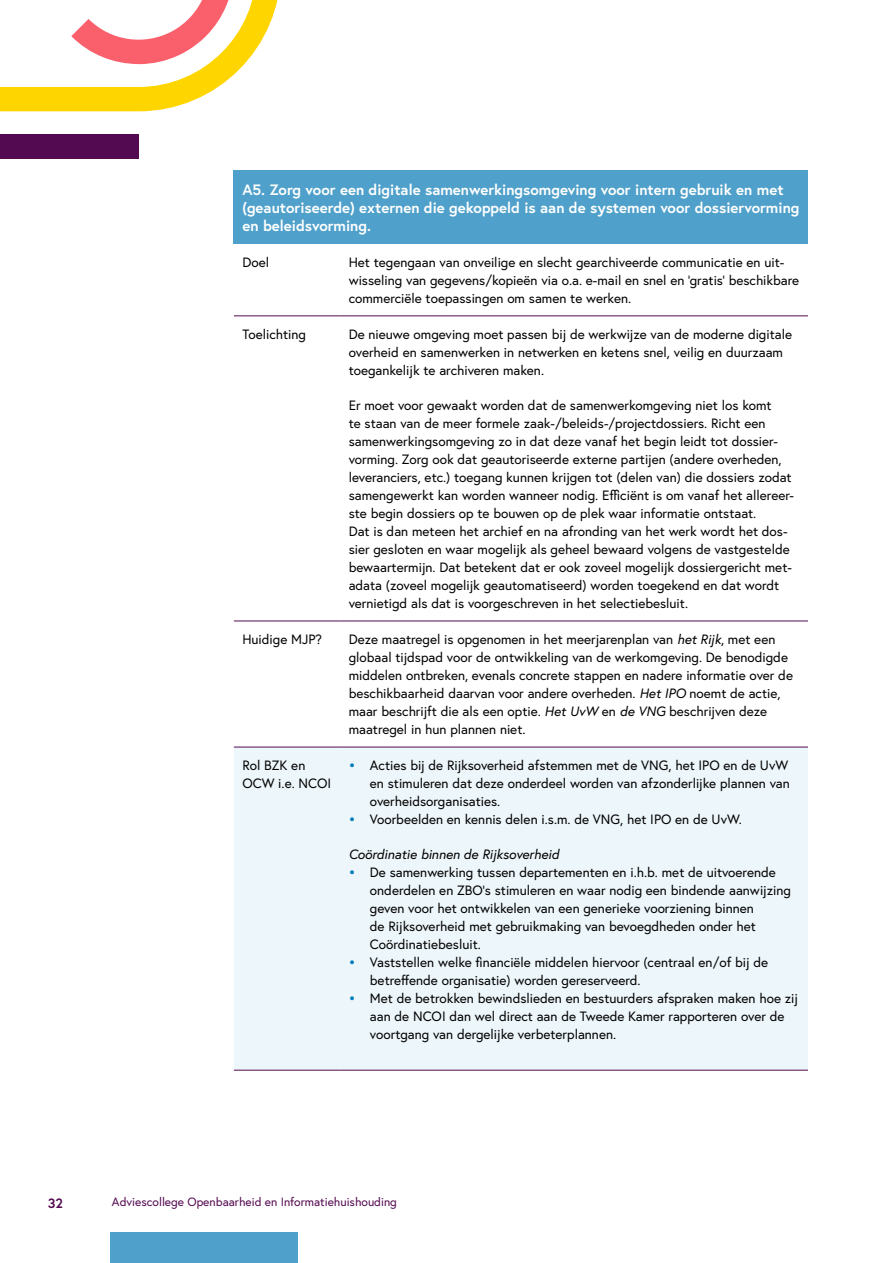
<style>
.page{position:relative;width:893px;height:1263px;background:#fff}
.page>*{position:absolute;margin:0;border:0;box-sizing:border-box;transform-origin:0 0}
.P_-_Tabel_KOP{font:700 15px/18px "Europa";color:#fff}
.P_-_Tabel_plat{font:13.5px/18px "Europa";color:#000}
.P_-_Tabel_plat-2{font:italic 13.5px "Europa";color:#000}
.t1{font:700 13.5px "Europa";color:#540a51}
.t2{font:12px "Europa";color:#540a51}
.s1{font-style:italic}
.s2{font-weight:700;color:#007dbb}
</style>
<div class="page">
<div style="left:0;top:134px;width:139px;height:25px;background:#540a51"></div>
<svg style="left:0;top:0;width:278px;height:111px"></svg>
<div style="left:111px;top:1233px;width:187px;height:30px;background:#4fa0ca"></div>
<div style="left:234px;top:171px;width:574px;height:73px;background:#4fa0ca"></div>
<div style="left:234px;top:748px;width:574px;height:322px;background:#edf6fa"></div>
<hr style="left:234px;top:747px;width:106px;height:1px;background:#540a51">
<hr style="left:340px;top:747px;width:468px;height:1px;background:#540a51">
<hr style="left:234px;top:1070px;width:106px;height:1px;background:#540a51">
<hr style="left:340px;top:1070px;width:468px;height:1px;background:#540a51">
<hr style="left:234px;top:315px;width:106px;height:1px;background:#540a51">
<hr style="left:340px;top:315px;width:468px;height:1px;background:#540a51">
<hr style="left:234px;top:621px;width:106px;height:1px;background:#540a51">
<hr style="left:340px;top:621px;width:468px;height:1px;background:#540a51">
<p class="P_-_Tabel_KOP" style="left:242px;top:180px;width:559px">A5. Zorg voor een digitale samenwerkingsomgeving voor intern gebruik en met (geautoriseerde) externen die gekoppeld is aan de systemen voor dossiervorming en beleidsvorming.</p>
<p class="P_-_Tabel_plat" style="left:242px;top:253px;width:28px">Doel</p>
<p class="P_-_Tabel_plat" style="left:349px;top:253px;width:452px">Het tegengaan van onveilige en slecht gearchiveerde communicatie en uit&shy;wisseling van gegevens/kopieën via o.a. e-mail en snel en ‘gratis’ beschikbare commerciële toepassingen om samen te werken.</p>
<p class="P_-_Tabel_plat" style="left:242px;top:325px;width:65px">Toelichting</p>
<p class="P_-_Tabel_plat" style="left:349px;top:325px;width:445px">De nieuwe omgeving moet passen bij de werkwijze van de moderne digitale overheid en samenwerken in netwerken en ketens snel, veilig en duurzaam toegankelijk te archiveren maken.</p>
<p class="P_-_Tabel_plat" style="left:349px;top:396px;width:447px">Er moet voor gewaakt worden dat de samenwerkomgeving niet los komt<br>te staan van de meer formele zaak-/beleids-/projectdossiers. Richt een samenwerkingsomgeving zo in dat deze vanaf het begin leidt tot dossier&shy;vorming. Zorg ook dat geautoriseerde externe partijen (andere overheden, leveranciers, etc.) toegang kunnen krijgen tot (delen van) die dossiers zodat samengewerkt kan worden wanneer nodig. Efficiënt is om vanaf het allereer&shy;ste begin dossiers op te bouwen op de plek waar informatie ontstaat.<br>Dat is dan meteen het archief en na afronding van het werk wordt het dos&shy;sier gesloten en waar mogelijk als geheel bewaard volgens de vastgestelde bewaartermijn. Dat betekent dat er ook zoveel mogelijk dossiergericht met&shy;adata (zoveel mogelijk geautomatiseerd) worden toegekend en dat wordt vernietigd als dat is voorgeschreven in het selectiebesluit.</p>
<p class="P_-_Tabel_plat" style="left:242px;top:630px;width:81px">Huidige MJP?</p>
<p class="P_-_Tabel_plat" style="left:349px;top:630px;width:446px">Deze maatregel is opgenomen in het meerjarenplan van <span class="s1">het Rijk</span>, met een globaal tijdspad voor de ontwikkeling van de werkomgeving. De benodigde middelen ontbreken, evenals concrete stappen en nadere informatie over de beschikbaarheid daarvan voor andere overheden. <span class="s1">Het IPO</span> noemt de actie, maar beschrijft die als een optie. <span class="s1">Het UvW</span> en <span class="s1">de VNG</span> beschrijven deze maatregel in hun plannen niet.</p>
<p class="P_-_Tabel_plat" style="left:242px;top:756px;width:90px">Rol BZK en<br>OCW i.e. NCOI</p>
<p class="P_-_Tabel_plat" style="left:370px;top:756px;width:421px;text-align:justify;text-indent:-21px"><span class="s2">•</span> Acties bij de Rijksoverheid afstemmen met de VNG, het IPO en de UvW en stimuleren dat deze onderdeel worden van afzonderlijke plannen van overheidsorganisaties.</p>
<p class="P_-_Tabel_plat" style="left:349px;top:810px;width:395px"><span class="s2">•</span> Voorbeelden en kennis delen i.s.m. de VNG, het IPO en de UvW.</p>
<p class="P_-_Tabel_plat-2" style="left:349px;top:846px;width:212px">Coördinatie binnen de Rijksoverheid</p>
<p class="P_-_Tabel_plat" style="left:370px;top:863px;width:422px;text-indent:-21px"><span class="s2">•</span> De samenwerking tussen departementen en i.h.b. met de uitvoerende onderdelen en ZBO’s stimuleren en waar nodig een bindende aanwijzing geven voor het ontwikkelen van een generieke voorziening binnen<br>de Rijksoverheid met gebruikmaking van bevoegdheden onder het Coördinatiebesluit.</p>
<p class="P_-_Tabel_plat" style="left:370px;top:953px;width:400px;text-indent:-21px"><span class="s2">•</span> Vaststellen welke financiële middelen hiervoor (centraal en/of bij de betreffende organisatie) worden gereserveerd.</p>
<p class="P_-_Tabel_plat" style="left:370px;top:989px;width:429px;text-indent:-21px"><span class="s2">•</span> Met de betrokken bewindslieden en bestuurders afspraken maken hoe zij aan de NCOI dan wel direct aan de Tweede Kamer rapporteren over de voortgang van dergelijke verbeterplannen.</p>
<p class="t1" style="left:48px;top:1194px;width:17px">32</p>
<p class="t2" style="left:112px;top:1194px;width:286px">Adviescollege Openbaarheid en Informatiehuishouding</p>
</div>
